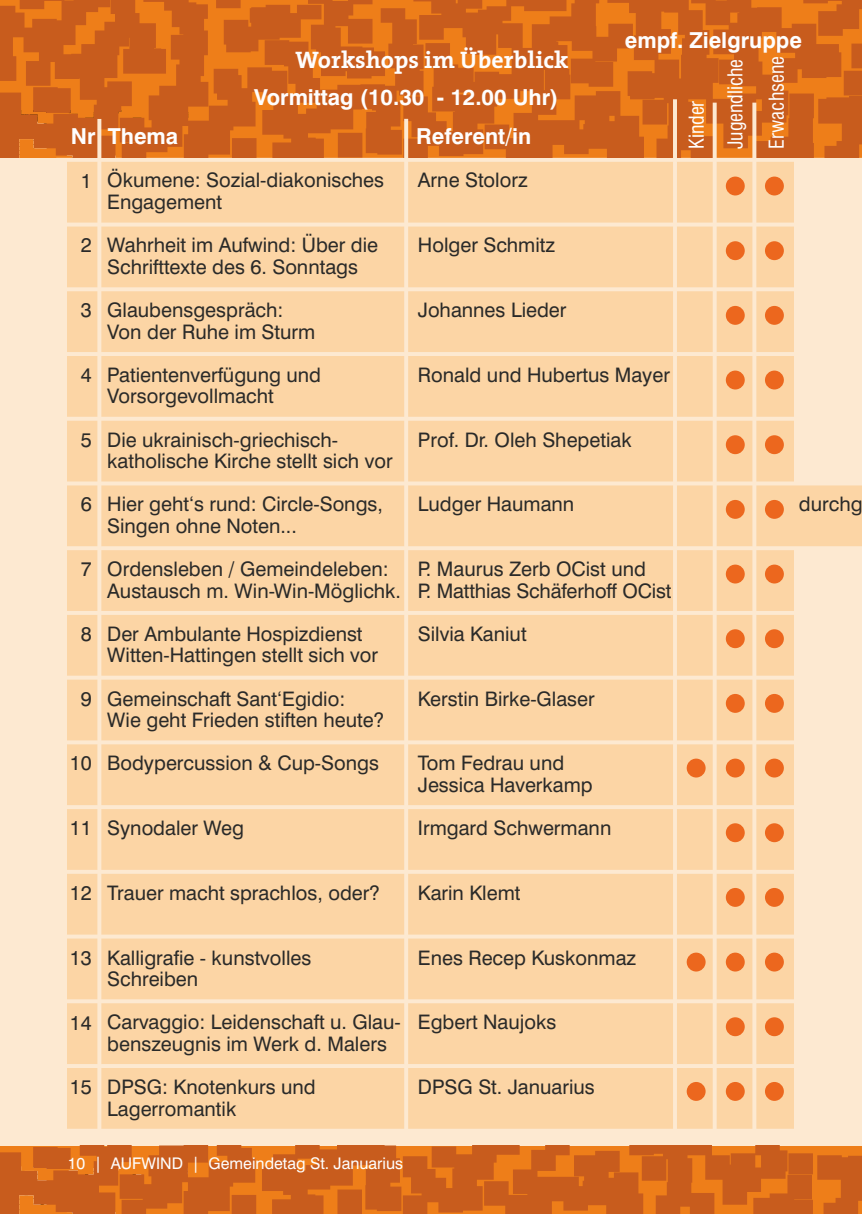
<style>
.page{position:relative;width:862px;height:1214px;background:#fff}
.page>*{position:absolute;margin:0;border:0;box-sizing:border-box;transform-origin:0 0}
.t1{font:700 24px "The Serif";color:#fefefe}
.t2{font:700 22px "Swiss 721 BT";color:#fefefe}
.t3{font:20px/21.6px "Swiss 721 BT";color:#2a2a29}
.t4{font:condensed 20px/38.6px "Swiss 721 BT";color:#fefefe}
.t5{font:16px "Swiss 721 BT";color:#fefefe}
</style>
<div class="page">
<div style="left:0;top:0;width:862px;height:1171px;background:#fde9d1"></div>
<div style="left:794px;top:483px;width:68px;height:65px;background:#fcd5a5"></div>
<div style="left:68px;top:162px;width:726px;height:968px;background:#fcd5a5"></div>
<svg style="left:67px;top:222px;width:727px;height:4px;fill:#fde9d1"></svg>
<svg style="left:67px;top:287px;width:727px;height:4px;fill:#fde9d1"></svg>
<hr style="left:56px;top:352px;width:806px;height:4px;background:#fde9d1">
<hr style="left:56px;top:417px;width:806px;height:3px;background:#fde9d1">
<svg style="left:67px;top:481px;width:795px;height:4px;fill:#fde9d1"></svg>
<hr style="left:56px;top:546px;width:806px;height:4px;background:#fde9d1">
<hr style="left:56px;top:611px;width:806px;height:4px;background:#fde9d1">
<svg style="left:67px;top:675px;width:727px;height:4px;fill:#fde9d1"></svg>
<svg style="left:67px;top:740px;width:727px;height:4px;fill:#fde9d1"></svg>
<hr style="left:56px;top:805px;width:806px;height:4px;background:#fde9d1">
<svg style="left:67px;top:869px;width:727px;height:4px;fill:#fde9d1"></svg>
<svg style="left:67px;top:934px;width:727px;height:4px;fill:#fde9d1"></svg>
<svg style="left:67px;top:999px;width:727px;height:4px;fill:#fde9d1"></svg>
<svg style="left:67px;top:1063px;width:727px;height:4px;fill:#fce8d0"></svg>
<svg style="left:67px;top:1128px;width:727px;height:2px"></svg>
<div style="left:726px;top:176px;width:19px;height:19px;background:#ec671e;border-radius:50%"></div>
<div style="left:726px;top:241px;width:19px;height:19px;background:#ec671e;border-radius:50%"></div>
<div style="left:726px;top:306px;width:19px;height:19px;background:#ec671e;border-radius:50%"></div>
<div style="left:726px;top:370px;width:19px;height:19px;background:#ec671e;border-radius:50%"></div>
<div style="left:726px;top:435px;width:19px;height:19px;background:#ec671e;border-radius:50%"></div>
<div style="left:726px;top:500px;width:19px;height:19px;background:#ec671e;border-radius:50%"></div>
<div style="left:726px;top:564px;width:19px;height:19px;background:#ec671e;border-radius:50%"></div>
<div style="left:726px;top:629px;width:19px;height:19px;background:#ec671e;border-radius:50%"></div>
<div style="left:726px;top:694px;width:19px;height:18px;background:#ec671e;border-radius:50%"></div>
<div style="left:726px;top:758px;width:19px;height:19px;background:#ec671e;border-radius:50%"></div>
<div style="left:726px;top:823px;width:19px;height:19px;background:#ec671e;border-radius:50%"></div>
<div style="left:726px;top:887px;width:19px;height:19px;background:#ec671e;border-radius:50%"></div>
<div style="left:726px;top:952px;width:19px;height:19px;background:#ec671e;border-radius:50%"></div>
<div style="left:726px;top:1017px;width:19px;height:19px;background:#ec671e;border-radius:50%"></div>
<div style="left:726px;top:1081px;width:19px;height:19px;background:#ec671e;border-radius:50%"></div>
<div style="left:765px;top:176px;width:19px;height:19px;background:#ec671e;border-radius:50%"></div>
<div style="left:765px;top:241px;width:19px;height:19px;background:#ec671e;border-radius:50%"></div>
<div style="left:765px;top:306px;width:19px;height:19px;background:#ec671e;border-radius:50%"></div>
<div style="left:765px;top:370px;width:19px;height:19px;background:#ec671e;border-radius:50%"></div>
<div style="left:765px;top:435px;width:19px;height:19px;background:#ec671e;border-radius:50%"></div>
<div style="left:765px;top:500px;width:19px;height:19px;background:#ec671e;border-radius:50%"></div>
<div style="left:765px;top:564px;width:19px;height:19px;background:#ec671e;border-radius:50%"></div>
<div style="left:765px;top:629px;width:19px;height:19px;background:#ec671e;border-radius:50%"></div>
<div style="left:765px;top:694px;width:19px;height:18px;background:#ec671e;border-radius:50%"></div>
<div style="left:765px;top:758px;width:19px;height:19px;background:#ec671e;border-radius:50%"></div>
<div style="left:765px;top:823px;width:19px;height:19px;background:#ec671e;border-radius:50%"></div>
<div style="left:765px;top:887px;width:19px;height:19px;background:#ec671e;border-radius:50%"></div>
<div style="left:765px;top:952px;width:19px;height:19px;background:#ec671e;border-radius:50%"></div>
<div style="left:765px;top:1017px;width:19px;height:19px;background:#ec671e;border-radius:50%"></div>
<div style="left:765px;top:1081px;width:19px;height:19px;background:#ec671e;border-radius:50%"></div>
<div style="left:686px;top:758px;width:19px;height:19px;background:#ec671e;border-radius:50%"></div>
<div style="left:686px;top:952px;width:19px;height:19px;background:#ec671e;border-radius:50%"></div>
<div style="left:686px;top:1081px;width:19px;height:19px;background:#ec671e;border-radius:50%"></div>
<img style="left:0;top:0;width:862px;height:158px">
<svg style="left:97px;top:119px;width:4px;height:1011px;fill:#fde9d1"></svg>
<hr style="left:404px;top:119px;width:4px;height:1047px;background:#fde9d1">
<hr style="left:673px;top:99px;width:4px;height:1067px;background:#fde9d1">
<svg style="left:752px;top:103px;width:4px;height:1027px;fill:#fde9d1"></svg>
<svg style="left:712px;top:103px;width:4px;height:1027px;fill:#fde9d1"></svg>
<img style="left:0;top:1145px;width:861px;height:68px">
<p class="t2" style="left:71px;top:128px;width:26px">Nr</p>
<p class="t1" style="left:296px;top:50px;width:274px">Workshops im Überblick</p>
<p class="t2" style="left:254px;top:88px;width:306px">Vormittag (10.30 - 12.00 Uhr)</p>
<p class="t2" style="left:108px;top:128px;width:72px">Thema</p>
<p class="t2" style="left:416px;top:128px;width:117px">Referent/in</p>
<p class="t2" style="left:625px;top:31px;width:178px">empf. Zielgruppe</p>
<p class="t4" style="left:679px;top:149px;width:92px;rotate:-90deg">Kinder<br>Jugendliche</p>
<p class="t4" style="left:759px;top:149px;width:95px;rotate:-90deg">Erwachsene</p>
<p class="t3" style="left:81px;top:171px;width:12px">1</p>
<p class="t3" style="left:81px;top:236px;width:12px">2</p>
<p class="t3" style="left:81px;top:301px;width:12px">3</p>
<p class="t3" style="left:81px;top:366px;width:12px">4</p>
<p class="t3" style="left:81px;top:430px;width:12px">5</p>
<p class="t3" style="left:81px;top:495px;width:12px">6</p>
<p class="t3" style="left:81px;top:560px;width:12px">7</p>
<p class="t3" style="left:81px;top:624px;width:12px">8</p>
<p class="t3" style="left:81px;top:689px;width:12px">9</p>
<p class="t3" style="left:70px;top:754px;width:23px">10</p>
<p class="t3" style="left:107px;top:171px;width:278px">Ökumene: Sozial-diakonisches<br>Engagement</p>
<p class="t3" style="left:107px;top:236px;width:272px">Wahrheit im Aufwind: Über die<br>Schrifttexte des 6. Sonntags</p>
<p class="t3" style="left:107px;top:301px;width:210px">Glaubensgespräch:<br>Von der Ruhe im Sturm</p>
<p class="t3" style="left:107px;top:366px;width:215px">Patientenverfügung und<br>Vorsorgevollmacht</p>
<p class="t3" style="left:107px;top:430px;width:287px">Die ukrainisch-griechisch&shy;katholische Kirche stellt sich vor</p>
<p class="t3" style="left:107px;top:495px;width:277px">Hier geht‘s rund: Circle-Songs,<br>Singen ohne Noten...</p>
<p class="t3" style="left:107px;top:560px;width:295px">Ordensleben / Gemeindeleben:<br>Austausch m. Win-Win-Möglichk.</p>
<p class="t3" style="left:107px;top:624px;width:272px">Der Ambulante Hospizdienst<br>Witten-Hattingen stellt sich vor</p>
<p class="t3" style="left:107px;top:689px;width:278px">Gemeinschaft Sant‘Egidio:<br>Wie geht Frieden stiften heute?</p>
<p class="t3" style="left:107px;top:754px;width:273px">Bodypercussion &amp; Cup-Songs</p>
<p class="t3" style="left:70px;top:819px;width:23px">11</p>
<p class="t3" style="left:107px;top:819px;width:138px">Synodaler Weg</p>
<p class="t3" style="left:418px;top:171px;width:111px">Arne Stolorz</p>
<p class="t3" style="left:418px;top:236px;width:139px">Holger Schmitz</p>
<p class="t3" style="left:418px;top:301px;width:150px">Johannes Lieder</p>
<p class="t3" style="left:418px;top:366px;width:254px">Ronald und Hubertus Mayer</p>
<p class="t3" style="left:418px;top:430px;width:215px">Prof. Dr. Oleh Shepetiak</p>
<p class="t3" style="left:418px;top:495px;width:158px">Ludger Haumann</p>
<p class="t3" style="left:418px;top:560px;width:255px">P. Maurus Zerb OCist und<br>P. Matthias Schäferhoff OCist</p>
<p class="t3" style="left:418px;top:624px;width:110px">Silvia Kaniut</p>
<p class="t3" style="left:418px;top:689px;width:178px">Kerstin Birke-Glaser</p>
<p class="t3" style="left:418px;top:754px;width:176px">Tom Fedrau und<br>Jessica Haverkamp</p>
<p class="t3" style="left:418px;top:819px;width:195px">Irmgard Schwermann</p>
<p class="t3" style="left:799px;top:495px;width:65px">durchg</p>
<p class="t3" style="left:70px;top:883px;width:23px">12</p>
<p class="t3" style="left:107px;top:883px;width:274px">Trauer macht sprachlos, oder?</p>
<p class="t3" style="left:418px;top:883px;width:104px">Karin Klemt</p>
<p class="t3" style="left:70px;top:948px;width:23px">13</p>
<p class="t3" style="left:70px;top:1013px;width:23px">14</p>
<p class="t3" style="left:70px;top:1078px;width:23px">15</p>
<p class="t3" style="left:107px;top:948px;width:206px">Kalligrafie - kunstvolles<br>Schreiben</p>
<p class="t3" style="left:107px;top:1013px;width:295px">Carvaggio: Leidenschaft u. Glau&shy;benszeugnis im Werk d. Malers</p>
<p class="t3" style="left:107px;top:1078px;width:210px">DPSG: Knotenkurs und<br>Lagerromantik</p>
<p class="t3" style="left:418px;top:948px;width:220px">Enes Recep Kuskonmaz</p>
<p class="t3" style="left:418px;top:1013px;width:140px">Egbert Naujoks</p>
<p class="t3" style="left:418px;top:1078px;width:178px">DPSG St. Januarius</p>
<p class="t5" style="left:68px;top:1156px;width:337px">10 | AUFWIND | Gemeindetag St. Januarius</p>
</div>
